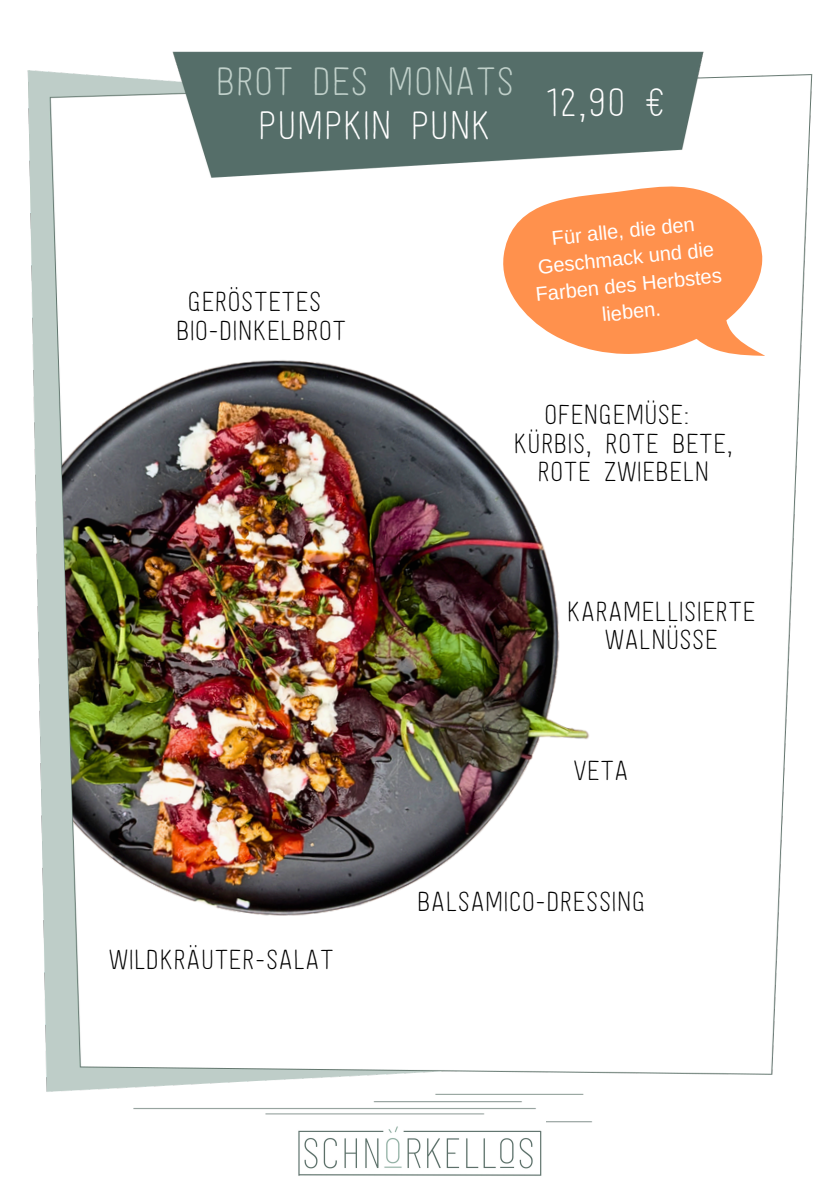
<style>
.page{position:relative;width:839px;height:1191px;background:#fff}
.page>*{position:absolute;margin:0;border:0;box-sizing:border-box;transform-origin:0 0}
.t1{font:46px/43.6px "Festivo Letters No 18";color:#c0d0ca;text-align:center}
.t2{font:46px "Festivo Letters No 18";color:#fff}
.t3{font:32px/28.4px "Festivo Letters No 18";color:#000;text-align:center}
.t4{font:20px/27px "Arimo";color:#fff;text-align:center}
.s1{color:#fff}
</style>
<div class="page">
<img style="left:27px;top:51px;width:786px;height:1041px">
<img style="left:298px;top:1128px;width:244px;height:48px">
<img style="left:51px;top:104px;width:555px;height:1024px">
<svg style="left:485px;top:146px;width:312px;height:244px"></svg>
<p class="t1" style="left:215px;top:62px;width:301px">BROT DES MONATS<br><span class="s1">PUMPKIN PUNK</span></p>
<h2 class="t2" style="left:545px;top:82px;width:121px">12,90 €</h2>
<h2 class="t3" style="left:176px;top:289px;width:172px">GERÖSTETES<br>BIO-DINKELBROT</h2>
<h2 class="t4" style="left:528px;top:227px;width:188px;rotate:-6deg">Für alle, die den<br>Geschmack und die<br>Farben des Herbstes lieben.</h2>
<h2 class="t3" style="left:513px;top:402px;width:221px">OFENGEMÜSE:<br>KÜRBIS, ROTE BETE,<br>ROTE ZWIEBELN</h2>
<p class="t3" style="left:567px;top:598px;width:190px">KARAMELLISIERTE<br>WALNÜSSE</p>
<h2 class="t3" style="left:573px;top:758px;width:57px">VETA</h2>
<p class="t3" style="left:109px;top:947px;width:227px">WILDKRÄUTER-SALAT</p>
<h2 class="t3" style="left:417px;top:889px;width:230px">BALSAMICO-DRESSING</h2>
</div>
